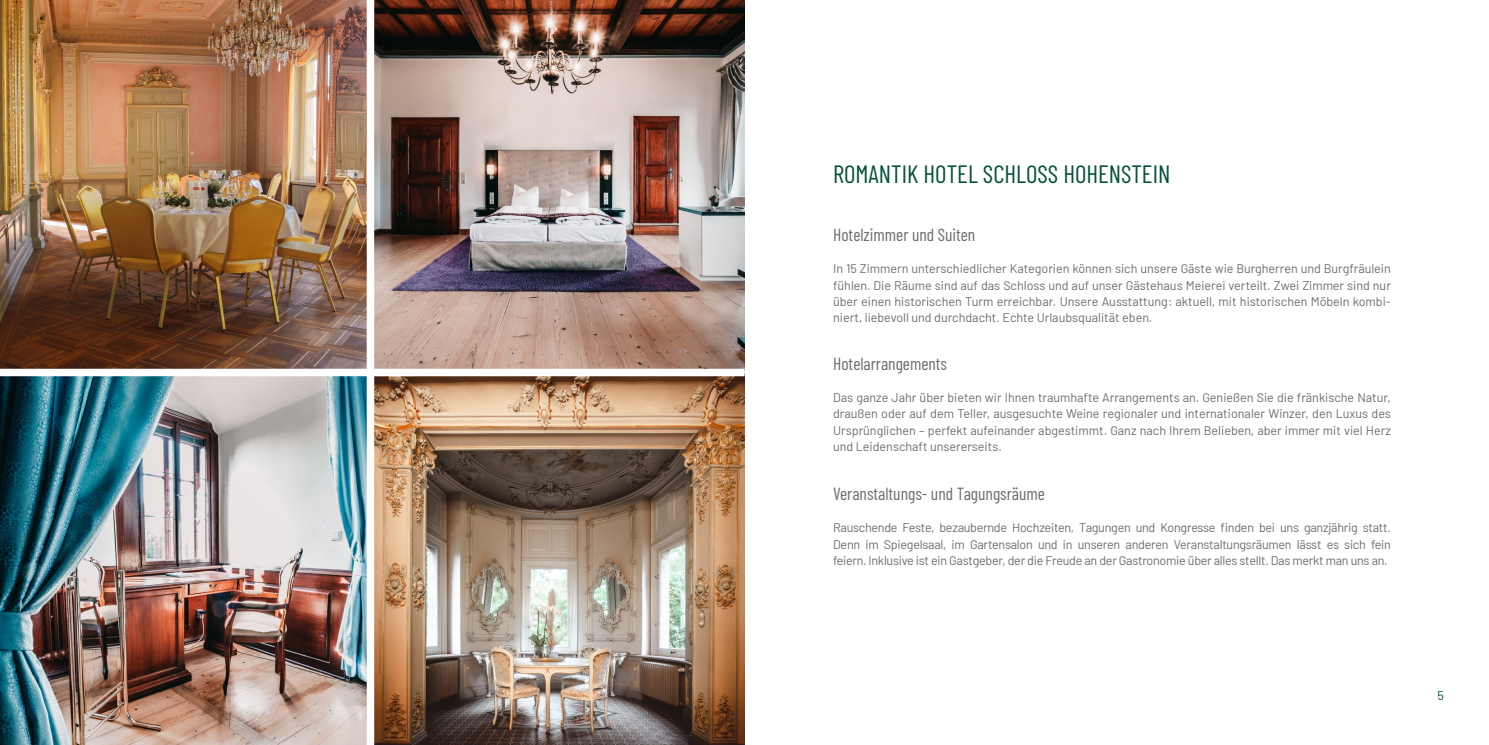
<style>
.page{position:relative;width:1489px;height:745px;background:#fff}
.page>*{position:absolute;margin:0;border:0;box-sizing:border-box;transform-origin:0 0}
.t1{font:25px "Barlow Condensed";color:#04523b}
.t2{font:17.5px "Barlow Condensed";color:#6c6d70}
.t3{font:12.5px/16.2px "Barlow";color:#6c6d70;text-align:justify}
.t4{font:12.5px "Barlow";color:#04523b}
</style>
<div class="page">
<img style="left:374px;top:0;width:370px;height:368px">
<img style="left:374px;top:376px;width:370px;height:368px">
<img style="left:0;top:0;width:367px;height:744px">
<div style="left:0;top:368px;width:744px;height:8px;background:#fff"></div>
<h1 class="t1" style="left:833px;top:156px;width:339px">ROMANTIK HOTEL SCHLOSS HOHENSTEIN</h1>
<h2 class="t2" style="left:833px;top:222px;width:144px">Hotelzimmer und Suiten</h2>
<p class="t3" style="left:833px;top:259px;width:559px">In 15 Zimmern unterschiedlicher Kategorien können sich unsere Gäste wie Burgherren und Burgfräulein fühlen. Die Räume sind auf das Schloss und auf unser Gästehaus Meierei verteilt. Zwei Zimmer sind nur über einen historischen Turm erreichbar. Unsere Ausstattung: aktuell, mit historischen Möbeln kombi&shy;niert, liebevoll und durchdacht. Echte Urlaubsqualität eben.</p>
<h2 class="t2" style="left:833px;top:350px;width:115px">Hotelarrangements</h2>
<p class="t3" style="left:833px;top:388px;width:559px">Das ganze Jahr über bieten wir Ihnen traumhafte Arrangements an. Genießen Sie die fränkische Natur, draußen oder auf dem Teller, ausgesuchte Weine regionaler und internationaler Winzer, den Luxus des Ursprünglichen – perfekt aufeinander abgestimmt. Ganz nach Ihrem Belieben, aber immer mit viel Herz und Leidenschaft unsererseits.</p>
<h2 class="t2" style="left:833px;top:480px;width:213px">Veranstaltungs- und Tagungsräume</h2>
<p class="t3" style="left:833px;top:518px;width:559px">Rauschende Feste, bezaubernde Hochzeiten, Tagungen und Kongresse finden bei uns ganzjährig statt.<br>Denn im Spiegelsaal, im Gartensalon und in unseren anderen Veranstaltungsräumen lässt es sich fein feiern. Inklusive ist ein Gastgeber, der die Freude an der Gastronomie über alles stellt. Das merkt man uns an.</p>
<p class="t4" style="left:1437px;top:685px;width:8px">5</p>
</div>
